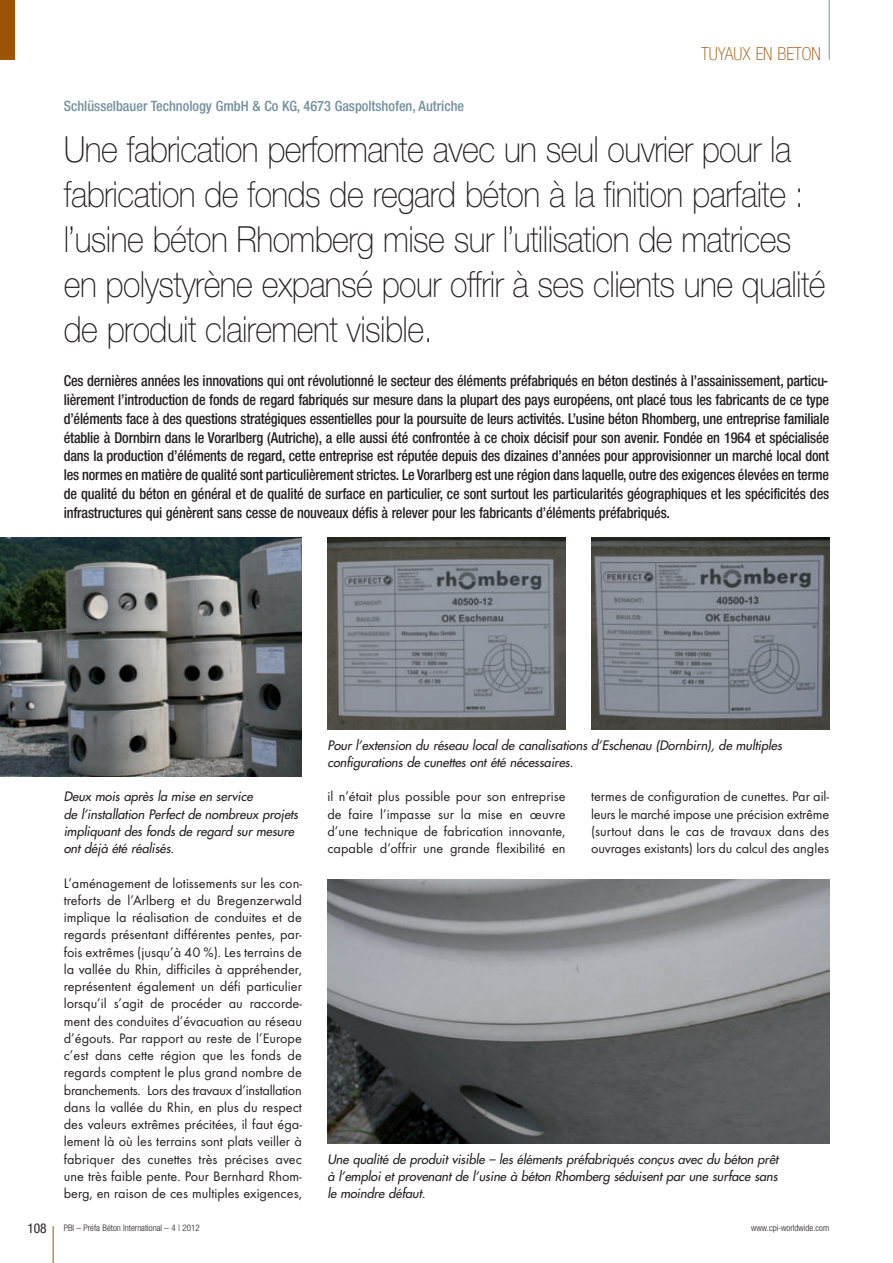
<style>
.page{position:relative;width:893px;height:1263px;background:#fff}
.page>*{position:absolute;margin:0;border:0;box-sizing:border-box;transform-origin:0 0}
.t1{font:100 36px/45px "Helvetica Neue";letter-spacing:-.015em;color:#231f20;scale:.9 1}
.t2{font:100 condensed 18px "Helvetica Neue";color:#9c5506}
.t3{font:500 condensed 15px/18.8px "Helvetica Neue";letter-spacing:-.01em;color:#231f20;text-align:justify;scale:.95 1}
.t4{font:14.25px/17.2px "Futura T";color:#231f20;text-align:justify}
.t5{font:500 condensed 14.25px "Helvetica Neue";color:#73909f}
.t6{font:condensed 13.5px "Helvetica Neue";color:#231f20}
.t7{font:italic 12.75px/17.2px "Futura";letter-spacing:-.005em;color:#231f20}
.t8{font:300 condensed 9px "Helvetica Neue";color:#231f20}
</style>
<div class="page">
<hr style="left:53px;top:1226px;width:1px;height:37px;background:#9c5506">
<hr style="left:829px;top:0;width:1px;height:60px;background:#73909f">
<div style="left:0;top:0;width:15px;height:60px;background:#9c5506"></div>
<img style="left:0;top:537px;width:302px;height:239px">
<img style="left:327px;top:538px;width:239px;height:192px">
<img style="left:591px;top:538px;width:238px;height:192px">
<img style="left:328px;top:879px;width:501px;height:264px">
<hr style="left:892px;top:0;width:1px;height:1263px;background:#dae2e7">
<img style="left:892px;top:288px;width:1px;height:370px">
<p class="t5" style="left:64px;top:101px;width:402px">Schlüsselbauer Technology GmbH &amp; Co KG, 4673 Gaspoltshofen, Autriche</p>
<p class="t2" style="left:701px;top:47px;width:121px">TUYAUX EN BETON</p>
<p class="t1" style="left:64px;top:130px;width:848px">Une fabrication performante avec un seul ouvrier pour la fabrication de fonds de regard béton à la finition parfaite : l’usine béton Rhomberg mise sur l’utilisation de matrices en polystyrène expansé pour offrir à ses clients une qualité de produit clairement visible.</p>
<p class="t3" style="left:64px;top:373px;width:807px">Ces dernières années les innovations qui ont révolutionné le secteur des éléments préfabriqués en béton destinés à l’assainissement, particu&shy;lièrement l’introduction de fonds de regard fabriqués sur mesure dans la plupart des pays européens, ont placé tous les fabricants de ce type d’éléments face à des questions stratégiques essentielles pour la poursuite de leurs activités. L’usine béton Rhomberg, une entreprise familiale établie à Dornbirn dans le Vorarlberg (Autriche), a elle aussi été confrontée à ce choix décisif pour son avenir. Fondée en 1964 et spécialisée dans la production d’éléments de regard, cette entreprise est réputée depuis des dizaines d’années pour approvisionner un marché local dont les normes en matière de qualité sont particulièrement strictes. Le Vorarlberg est une région dans laquelle, outre des exigences élevées en terme de qualité du béton en général et de qualité de surface en particulier, ce sont surtout les particularités géographiques et les spécificités des infrastructures qui génèrent sans cesse de nouveaux défis à relever pour les fabricants d’éléments préfabriqués.</p>
<p class="t7" style="left:64px;top:789px;width:238px">Deux mois après la mise en service<br>de l’installation Perfect de nombreux projets impliquant des fonds de regard sur mesure ont déjà été réalisés.</p>
<p class="t4" style="left:64px;top:875px;width:240px">L’aménagement de lotissements sur les con&shy;treforts de l’Arlberg et du Bregenzerwald implique la réalisation de conduites et de regards présentant différentes pentes, par&shy;fois extrêmes (jusqu’à 40 %). Les terrains de la vallée du Rhin, difficiles à appréhender, représentent également un défi particulier lorsqu’il s’agit de procéder au raccorde&shy;ment des conduites d’évacuation au réseau d’égouts. Par rapport au reste de l’Europe c’est dans cette région que les fonds de regards comptent le plus grand nombre de branchements. Lors des travaux d’installation dans la vallée du Rhin, en plus du respect des valeurs extrêmes précitées, il faut éga&shy;lement là où les terrains sont plats veiller à fabriquer des cunettes très précises avec une très faible pente. Pour Bernhard Rhom - berg, en raison de ces multiples exigences,</p>
<p class="t7" style="left:327px;top:737px;width:458px">Pour l’extension du réseau local de canalisations d’Eschenau (Dornbirn), de multiples configurations de cunettes ont été nécessaires.</p>
<p class="t4" style="left:327px;top:789px;width:240px">il n’était plus possible pour son entreprise de faire l’impasse sur la mise en œuvre d’une technique de fabrication innovante, capable d’offrir une grande flexibilité en</p>
<p class="t4" style="left:591px;top:789px;width:240px">termes de configuration de cunettes. Par ail&shy;leurs le marché impose une précision extrême (surtout dans le cas de travaux dans des ouvrages existants) lors du calcul des angles</p>
<p class="t7" style="left:327px;top:1151px;width:455px;text-align:justify">Une qualité de produit visible – les éléments préfabriqués conçus avec du béton prêt à l’emploi et provenant de l’usine à béton Rhomberg séduisent par une surface sans le moindre défaut.</p>
<p class="t6" style="left:28px;top:1223px;width:21px">108</p>
<p class="t8" style="left:64px;top:1225px;width:138px">PBI – Préfa Béton International – 4 | 2012</p>
<p class="t8" style="left:751px;top:1225px;width:79px">www.cpi-worldwide.com</p>
</div>
